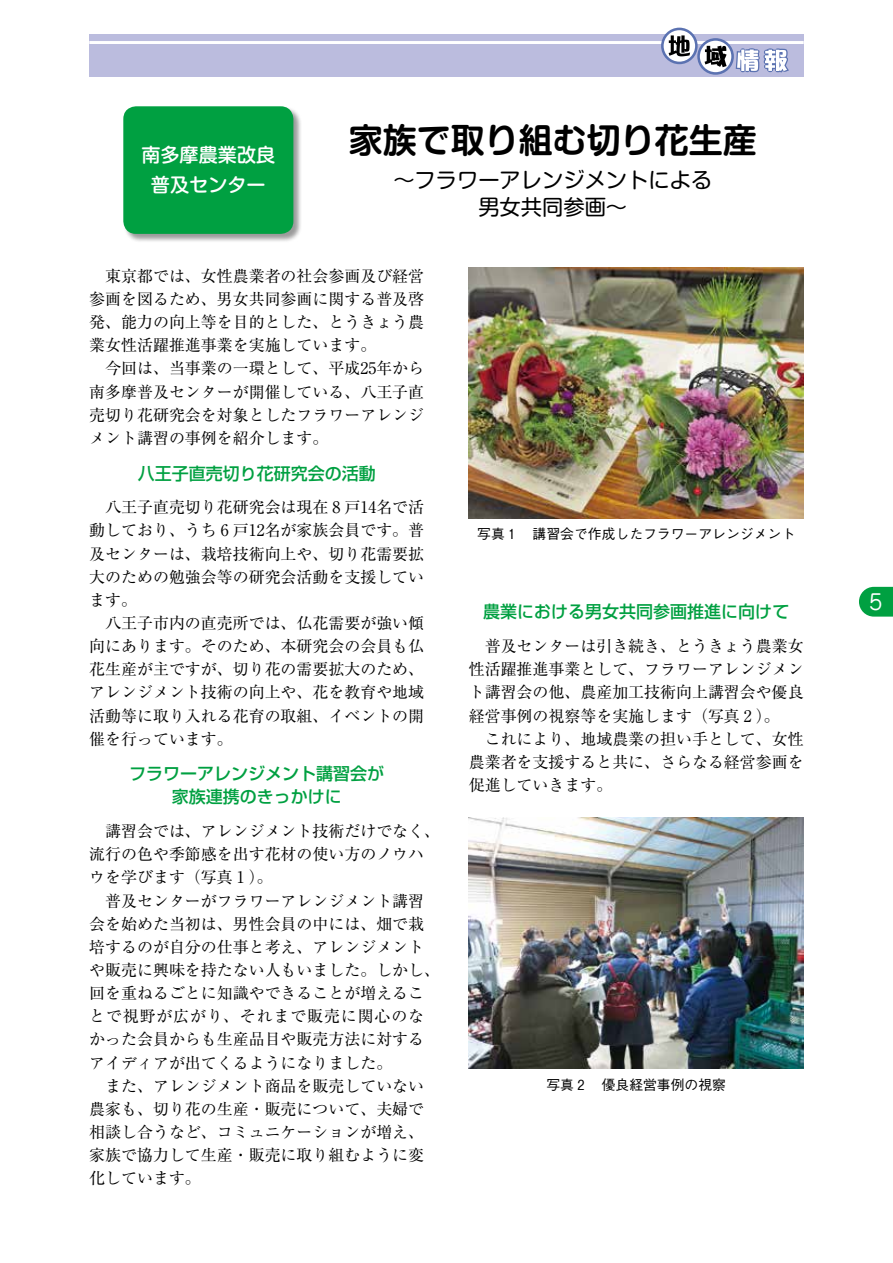
<style>
.page{position:relative;width:893px;height:1263px;background:#fff}
.page>*{position:absolute;margin:0;border:0;box-sizing:border-box;transform-origin:0 0}
.t1{font:700 34.05px "Shin M Go Pr 6 De";color:#000}
.t2{font:21.3px/26.5px "Shin M Go Pr 6";color:#000;text-align:center}
.t3{font:21.3px "Jun 201 Pro";color:#fff}
.t4{font:500 19.2px/29.7px "Shin M Go Pr 6";color:#fff;text-align:center}
.t5{font:500 16.95px/23.1px "Shin Go Pr 6";color:#00a041;text-align:center}
.t6{font:15.9px/23.1px "Ryumin Pr 6";color:#000;text-align:justify}
.t7{font:500 13.8px "Gothic BBB Pr 6";color:#000}
</style>
<div class="page">
<svg style="left:859px;top:587px;width:34px;height:30px"></svg>
<div style="left:89px;top:34px;width:715px;height:43px;background:#bbbcde"></div>
<hr style="left:89px;top:41px;width:715px;height:3px;background:#fff">
<svg style="left:662px;top:29px;width:34px;height:34px"></svg>
<div style="left:661px;top:28px;width:37px;height:36px;border:3px solid #5b72b1;border-radius:50%"></div>
<svg style="left:669px;top:35px;width:21px;height:21px"></svg>
<svg style="left:699px;top:39px;width:34px;height:34px"></svg>
<div style="left:697px;top:38px;width:37px;height:37px;border:3px solid #5b72b1;border-radius:50%"></div>
<svg style="left:705px;top:46px;width:22px;height:21px"></svg>
<svg style="left:735px;top:48px;width:54px;height:25px"></svg>
<div style="left:123px;top:106px;width:179px;height:137px;background:#000;opacity:.4"></div>
<div style="left:123px;top:106px;width:170px;height:128px;background:#00a041;border-radius:13px"></div>
<img style="left:469px;top:818px;width:335px;height:251px">
<img style="left:469px;top:268px;width:335px;height:251px">
<p class="t4" style="left:141px;top:139px;width:135px">南多摩農業改良普及センター</p>
<h1 class="t1" style="left:349px;top:112px;width:410px">家族で取り組む切り花生産</h1>
<h2 class="t2" style="left:393px;top:166px;width:320px">～フラワーアレンジメントによる男女共同参画～</h2>
<p class="t6" style="left:89px;top:264px;width:336px;text-indent:16px">東京都では、女性農業者の社会参画及び経営参画を図るため、男女共同参画に関する普及啓発、能力の向上等を目的とした、とうきょう農業女性活躍推進事業を実施しています。</p>
<p class="t6" style="left:89px;top:356px;width:336px;text-indent:16px">今回は、当事業の一環として、平成25年から南多摩普及センターが開催している、八王子直売切り花研究会を対象としたフラワーアレンジメント講習の事例を紹介します。</p>
<p class="t5" style="left:138px;top:460px;width:240px">八王子直売切り花研究会の活動</p>
<p class="t6" style="left:89px;top:495px;width:336px;text-indent:16px">八王子直売切り花研究会は現在 8 戸14名で活動しており、うち 6 戸12名が家族会員です。普及センターは、栽培技術向上や、切り花需要拡大のための勉強会等の研究会活動を支援しています。</p>
<p class="t6" style="left:89px;top:611px;width:336px;text-indent:16px">八王子市内の直売所では、仏花需要が強い傾向にあります。そのため、本研究会の会員も仏花生産が主ですが、切り花の需要拡大のため、アレンジメント技術の向上や、花を教育や地域活動等に取り入れる花育の取組、イベントの開催を行っています。</p>
<p class="t5" style="left:129px;top:761px;width:257px">フラワーアレンジメント講習会が家族連携のきっかけに</p>
<p class="t6" style="left:89px;top:819px;width:352px;text-align:left;text-indent:16px">講習会では、アレンジメント技術だけでなく、流行の色や季節感を出す花材の使い方のノウハウを学びます（写真 1 ）。</p>
<p class="t6" style="left:89px;top:888px;width:352px;text-align:left;text-indent:16px">普及センターがフラワーアレンジメント講習会を始めた当初は、男性会員の中には、畑で栽培するのが自分の仕事と考え、アレンジメントや販売に興味を持たない人もいました。しかし、回を重ねるごとに知識やできることが増えることで視野が広がり、それまで販売に関心のなかった会員からも生産品目や販売方法に対するアイディアが出てくるようになりました。</p>
<p class="t6" style="left:89px;top:1073px;width:336px;text-indent:16px">また、アレンジメント商品を販売していない農家も、切り花の生産・販売について、夫婦で相談し合うなど、コミュニケーションが増え、家族で協力して生産・販売に取り組むように変化しています。</p>
<p class="t7" style="left:477px;top:523px;width:319px">写真 1 　講習会で作成したフラワーアレンジメント</p>
<p class="t5" style="left:483px;top:599px;width:308px">農業における男女共同参画推進に向けて</p>
<p class="t6" style="left:469px;top:634px;width:336px;text-indent:16px">普及センターは引き続き、とうきょう農業女性活躍推進事業として、フラワーアレンジメント講習会の他、農産加工技術向上講習会や優良経営事例の視察等を実施します（写真 2 ）。</p>
<p class="t6" style="left:469px;top:726px;width:336px;text-indent:16px">これにより、地域農業の担い手として、女性農業者を支援すると共に、さらなる経営参画を促進していきます。</p>
<p class="t7" style="left:546px;top:1073px;width:181px">写真 2 　優良経営事例の視察</p>
<h2 class="t3" style="left:869px;top:585px;width:15px">5</h2>
</div>
